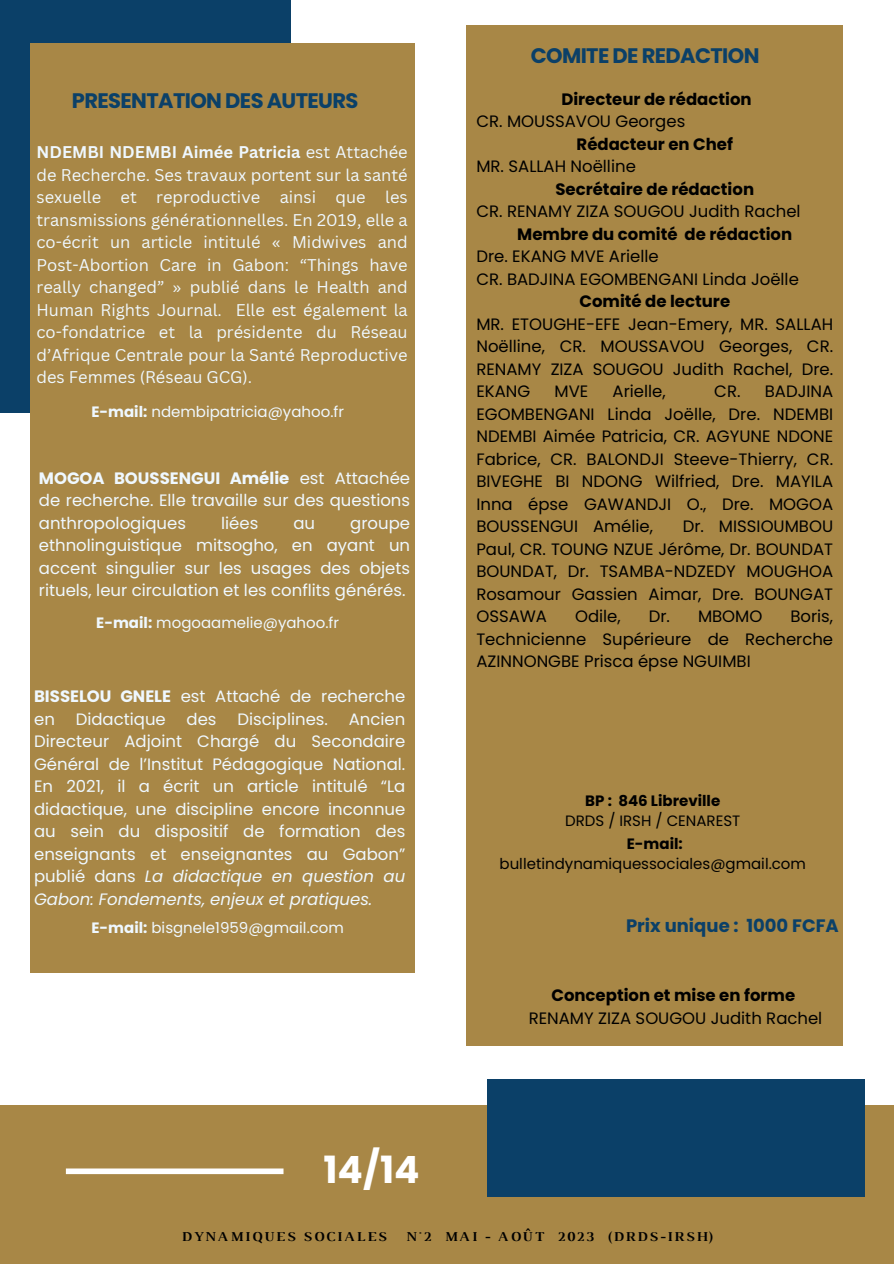
<style>
.page{position:relative;width:894px;height:1264px;background:#fff}
.page>*{position:absolute;margin:0;border:0;box-sizing:border-box;transform-origin:0 0}
.t1{font:700 37.5px "Poppins";color:#fff}
.t2{font:700 21px "Poppins";letter-spacing:-.03em;color:#0b4068}
.t3{font:700 18px "Poppins";color:#0b4068}
.t4{font:16.5px/22.5px "Poppins";color:#000;text-align:justify}
.t5{font:16.5px/22.5px "Poppins";color:#eff8ff;text-align:justify}
.t6{font:16.5px/22.5px "Canva Sans";color:#eff8ff;text-align:justify}
.t7{font:700 16.5px "Poppins";color:#000}
.t8{font:15px "Poppins";color:#eff8ff}
.t9{font:15px "Poppins";color:#000}
.t10{font:700 15px "Poppins";color:#000}
.t11{font:700 13.95px "Luthier";letter-spacing:.14em;color:#000}
.s1{font-weight:700}
.s2{font-style:italic}
</style>
<div class="page">
<div style="left:466px;top:25px;width:377px;height:1020px;background:#a88746"></div>
<div style="left:0;top:0;width:290px;height:413px;background:#0b4068"></div>
<div style="left:0;top:1104px;width:893px;height:159px;background:#a88746"></div>
<div style="left:487px;top:1079px;width:376px;height:117px;background:#0b4068"></div>
<div style="left:66px;top:1168px;width:217px;height:6px;background:#fff"></div>
<div style="left:30px;top:44px;width:384px;height:928px;background:#a88746"></div>
<p class="t2" style="left:72px;top:86px;width:288px">PRESENTATION DES AUTEURS</p>
<p class="t6" style="left:36px;top:140px;width:372px"><span class="s1">NDEMBI NDEMBI Aimée Patricia</span> est Attachée de Recherche. Ses travaux portent sur la santé sexuelle et reproductive ainsi que les transmissions générationnelles. En 2019, elle a co-écrit un article intitulé « Midwives and Post-Abortion Care in Gabon: “Things have really changed” » publié dans le Health and Human Rights Journal. Elle est également la co-fondatrice et la présidente du Réseau d’Afrique Centrale pour la Santé Reproductive des Femmes (Réseau GCG).</p>
<p class="t8" style="left:91px;top:401px;width:254px"><span class="s1">E-mail:</span> ndembipatricia@yahoo.fr</p>
<p class="t5" style="left:39px;top:466px;width:372px"><span class="s1">MOGOA BOUSSENGUI Amélie</span> est Attachée de recherche. Elle travaille sur des questions anthropologiques</p>
<p class="t5" style="left:221px;top:511px;width:39px">liées</p>
<p class="t5" style="left:293px;top:511px;width:23px">au</p>
<p class="t5" style="left:39px;top:511px;width:372px;text-indent:311px">groupe ethnolinguistique mitsogho, en ayant un accent singulier sur les usages des objets rituels, leur circulation et les conflits générés.</p>
<p class="t8" style="left:96px;top:612px;width:244px"><span class="s1">E-mail:</span> mogoaamelie@yahoo.fr</p>
<p class="t5" style="left:34px;top:685px;width:372px"><span class="s1">BISSELOU GNELE</span> est Attaché de recherche en</p>
<p class="t5" style="left:34px;top:707px;width:372px;text-indent:314px">Ancien Directeur Adjoint Chargé du Secondaire Général de l’Institut Pédagogique National.<br>En 2021, il a écrit un article intitulé “La didactique, une discipline encore inconnue au sein du dispositif de formation des enseignants et enseignantes au Gabon” publié dans <span class="s2">La didactique en question au Gabon: Fondements, enjeux et pratiques.</span></p>
<p class="t5" style="left:76px;top:707px;width:91px">Didactique</p>
<p class="t5" style="left:186px;top:707px;width:31px">des</p>
<p class="t5" style="left:237px;top:707px;width:92px">Disciplines.</p>
<p class="t8" style="left:91px;top:916px;width:254px"><span class="s1">E-mail:</span> bisgnele1959@gmail.com</p>
<h1 class="t1" style="left:323px;top:1143px;width:97px">14/14</h1>
<p class="t2" style="left:530px;top:41px;width:230px">COMITE DE REDACTION</p>
<p class="t7" style="left:561px;top:87px;width:192px">Directeur de rédaction</p>
<p class="t4" style="left:476px;top:110px;width:210px">CR. MOUSSAVOU Georges</p>
<p class="t7" style="left:576px;top:132px;width:158px">Rédacteur en Chef</p>
<p class="t4" style="left:476px;top:155px;width:161px">MR. SALLAH Noëlline</p>
<p class="t7" style="left:555px;top:177px;width:200px">Secrétaire de rédaction</p>
<p class="t4" style="left:476px;top:200px;width:325px">CR. RENAMY ZIZA SOUGOU Judith Rachel</p>
<p class="t7" style="left:517px;top:222px;width:276px">Membre du comité de rédaction</p>
<p class="t4" style="left:476px;top:245px;width:324px">Dre. EKANG MVE Arielle<br>CR. BADJINA EGOMBENGANI Linda Joëlle</p>
<p class="t7" style="left:579px;top:290px;width:152px">Comité de lecture</p>
<p class="t4" style="left:476px;top:313px;width:358px">MR. ETOUGHE-EFE Jean-Emery, MR. SALLAH Noëlline, CR. MOUSSAVOU Georges, CR.<br>RENAMY ZIZA SOUGOU Judith Rachel, Dre.<br>EKANG</p>
<p class="t4" style="left:554px;top:380px;width:35px">MVE</p>
<p class="t4" style="left:612px;top:380px;width:55px">Arielle,</p>
<p class="t4" style="left:476px;top:380px;width:358px;text-indent:238px">CR. BADJINA EGOMBENGANI Linda Joëlle, Dre. NDEMBI NDEMBI Aimée Patricia, CR. AGYUNE NDONE Fabrice, CR. BALONDJI Steeve-Thierry, CR.<br>BIVEGHE BI NDONG Wilfried, Dre. MAYILA Inna épse GAWANDJI O., Dre. MOGOA BOUSSENGUI Amélie,</p>
<p class="t4" style="left:476px;top:515px;width:358px;text-indent:206px">Dr. MISSIOUMBOU Paul, CR. TOUNG NZUE Jérôme, Dr. BOUNDAT BOUNDAT, Dr. TSAMBA-NDZEDY MOUGHOA Rosamour Gassien Aimar, Dre. BOUNGAT OSSAWA</p>
<p class="t4" style="left:476px;top:605px;width:358px;text-indent:314px">Boris, Technicienne Supérieure de Recherche AZINNONGBE Prisca épse NGUIMBI</p>
<p class="t4" style="left:575px;top:605px;width:47px">Odile,</p>
<p class="t4" style="left:648px;top:605px;width:115px">Dr. MBOMO</p>
<p class="t10" style="left:585px;top:790px;width:136px">BP : 846 Libreville</p>
<p class="t9" style="left:565px;top:810px;width:177px">DRDS / IRSH / CENAREST</p>
<p class="t10" style="left:626px;top:832px;width:57px">E-mail:</p>
<p class="t9" style="left:499px;top:853px;width:308px">bulletindynamiquessociales@gmail.com</p>
<p class="t3" style="left:626px;top:912px;width:214px">Prix unique : 1000 FCFA</p>
<p class="t7" style="left:551px;top:983px;width:245px">Conception et mise en forme</p>
<p class="t4" style="left:528px;top:1006px;width:295px">RENAMY ZIZA SOUGOU Judith Rachel</p>
<p class="t11" style="left:182px;top:1231px;width:206px">DYNAMIQUES SOCIALES</p>
<p class="t11" style="left:405px;top:1231px;width:309px">N°2 MAI - AOÛT 2023 (DRDS-IRSH)</p>
</div>
